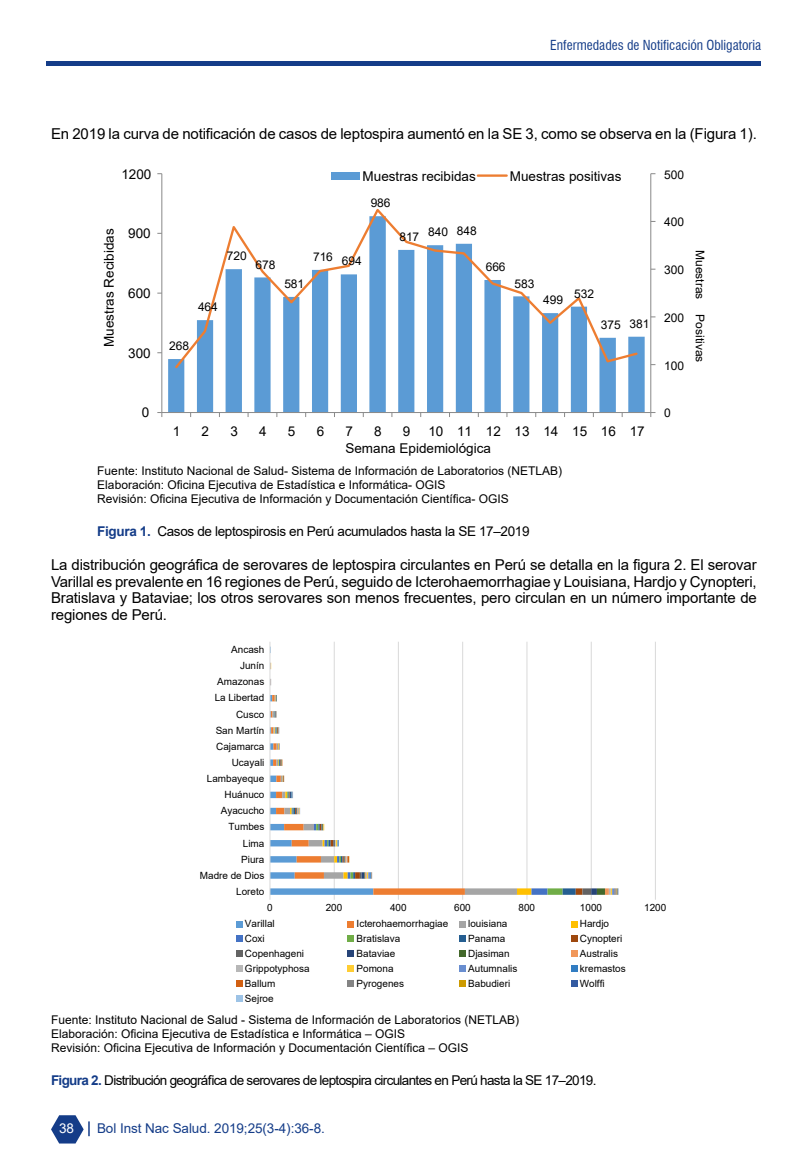
<style>
.page{position:relative;width:808px;height:1170px;background:#fff}
.page>*{position:absolute;margin:0;border:0;box-sizing:border-box;transform-origin:0 0}
.t1{font:15px/16.5px "Arial";letter-spacing:-.01em;color:#000;text-align:justify}
.t2{font:13.5px "Arial";letter-spacing:-.05em;color:#000}
.t3{font:13.5px "Arial";color:#000}
.t4{font:13.5px "Arial";letter-spacing:-.025em;color:#000}
.t5{font:condensed 13.5px "Swiss 721 BT";color:#143c88}
.t6{font:13.5px "Arial";letter-spacing:-.005em;color:#143c88}
.t7{font:13.5px "Arial";color:#fff}
.t8{font:12px/14.4px "Arial";color:#000}
.t9{font:9.9px "Arial";color:#000}
.s1{font-weight:700;color:#143c88}
</style>
<div class="page">
<svg style="left:51px;top:1115px;width:39px;height:28px"></svg>
<div style="left:47px;top:61px;width:714px;height:5px;background:#143c88"></div>
<svg style="left:168px;top:336px;width:477px;height:76px;fill:#5b9bd5"></svg>
<hr style="left:650px;top:174px;width:1px;height:238px;background:#898989">
<hr style="left:161px;top:174px;width:1px;height:238px;background:#898989">
<hr style="left:162px;top:412px;width:489px;height:1px;background:#898989">
<svg style="left:650px;top:412px;width:5px;height:5px"></svg>
<svg style="left:173px;top:208px;width:466px;height:162px"></svg>
<div style="left:331px;top:172px;width:28px;height:7px;background:#5b9bd5"></div>
<hr style="left:478px;top:174px;width:29px;height:3px;background:#ed7d31">
<hr style="left:334px;top:641px;width:1px;height:258px;background:#d9d9d9">
<hr style="left:398px;top:641px;width:1px;height:258px;background:#d9d9d9">
<hr style="left:462px;top:641px;width:1px;height:258px;background:#d9d9d9">
<hr style="left:526px;top:641px;width:1px;height:258px;background:#d9d9d9">
<hr style="left:591px;top:641px;width:1px;height:258px;background:#d9d9d9">
<hr style="left:655px;top:641px;width:1px;height:258px;background:#d9d9d9">
<svg style="left:373px;top:695px;width:232px;height:199px"></svg>
<svg style="left:605px;top:888px;width:14px;height:6px"></svg>
<svg style="left:270px;top:646px;width:103px;height:248px"></svg>
<hr style="left:269px;top:641px;width:1px;height:258px;background:#d9d9d9">
<div style="left:236px;top:920px;width:6px;height:7px;background:#5b9bd5"></div>
<div style="left:348px;top:920px;width:6px;height:7px;background:#ed7d31"></div>
<div style="left:459px;top:920px;width:7px;height:7px;background:#a5a5a5"></div>
<div style="left:571px;top:920px;width:6px;height:7px;background:#ffc000"></div>
<svg style="left:236px;top:935px;width:6px;height:6px"></svg>
<svg style="left:348px;top:935px;width:6px;height:6px"></svg>
<div style="left:459px;top:935px;width:7px;height:6px;background:#255e91"></div>
<svg style="left:571px;top:935px;width:6px;height:6px"></svg>
<svg style="left:236px;top:950px;width:6px;height:6px"></svg>
<svg style="left:348px;top:950px;width:6px;height:6px"></svg>
<div style="left:459px;top:950px;width:7px;height:6px;background:#43682b"></div>
<svg style="left:571px;top:950px;width:6px;height:6px"></svg>
<svg style="left:236px;top:965px;width:6px;height:6px"></svg>
<svg style="left:348px;top:965px;width:6px;height:6px"></svg>
<div style="left:459px;top:965px;width:7px;height:6px;background:#698ed0"></div>
<svg style="left:571px;top:965px;width:6px;height:6px"></svg>
<svg style="left:236px;top:980px;width:6px;height:6px"></svg>
<svg style="left:348px;top:980px;width:6px;height:6px"></svg>
<div style="left:459px;top:980px;width:7px;height:6px;background:#cc9a00"></div>
<svg style="left:571px;top:980px;width:6px;height:6px"></svg>
<svg style="left:236px;top:995px;width:6px;height:6px"></svg>
<p class="t5" style="left:550px;top:37px;width:212px">Enfermedades de Notificación Obligatoria</p>
<p class="t1" style="left:51px;top:125px;width:707px">En 2019 la curva de notificación de casos de leptospira aumentó en la SE 3, como se observa en la (Figura 1).</p>
<p class="t4" style="left:121px;top:164px;width:32px">1200</p>
<p class="t3" style="left:100px;top:347px;width:120px;rotate:-90deg">Muestras Recibidas</p>
<p class="t4" style="left:128px;top:224px;width:24px">900</p>
<p class="t4" style="left:128px;top:284px;width:24px">600</p>
<p class="t4" style="left:128px;top:343px;width:24px">300</p>
<p class="t8" style="left:198px;top:300px;width:21px">464</p>
<p class="t8" style="left:227px;top:249px;width:21px">720</p>
<p class="t8" style="left:256px;top:257px;width:21px">678</p>
<p class="t8" style="left:284px;top:276px;width:21px">581</p>
<p class="t8" style="left:169px;top:339px;width:21px">268</p>
<p class="t3" style="left:363px;top:166px;width:115px">Muestras recibidas</p>
<p class="t3" style="left:510px;top:166px;width:113px">Muestras positivas</p>
<p class="t8" style="left:313px;top:252px;width:50px">716 694</p>
<p class="t8" style="left:371px;top:196px;width:21px">986</p>
<p class="t8" style="left:399px;top:225px;width:79px">817 840 848</p>
<p class="t8" style="left:486px;top:259px;width:21px">666</p>
<p class="t8" style="left:514px;top:276px;width:21px">583</p>
<p class="t8" style="left:543px;top:293px;width:21px">499</p>
<p class="t8" style="left:574px;top:286px;width:21px">532</p>
<p class="t8" style="left:601px;top:317px;width:50px">375 381</p>
<p class="t4" style="left:142px;top:403px;width:9px">0</p>
<p class="t4" style="left:173px;top:421px;width:9px">1</p>
<p class="t4" style="left:202px;top:421px;width:9px">2</p>
<p class="t4" style="left:230px;top:421px;width:9px">3</p>
<p class="t4" style="left:259px;top:421px;width:9px">4</p>
<p class="t4" style="left:288px;top:421px;width:9px">5</p>
<p class="t4" style="left:317px;top:421px;width:9px">6</p>
<p class="t4" style="left:345px;top:421px;width:9px">7</p>
<p class="t4" style="left:374px;top:421px;width:9px">8</p>
<p class="t4" style="left:403px;top:421px;width:9px">9</p>
<p class="t3" style="left:428px;top:421px;width:218px">10 11 12 13 14 15 16 17</p>
<p class="t3" style="left:345px;top:439px;width:147px">Semana Epidemiológica</p>
<p class="t8" style="left:97px;top:463px;width:466px">Fuente: Instituto Nacional de Salud- Sistema de Información de Laboratorios (NETLAB)<br>Elaboración: Oficina Ejecutiva de Estadística e Informática- OGIS<br>Revisión: Oficina Ejecutiva de Información y Documentación Científica- OGIS</p>
<p class="t4" style="left:97px;top:522px;width:434px"><span class="s1">Figura 1.</span> Casos de leptospirosis en Perú acumulados hasta la SE 17–2019</p>
<p class="t8" style="left:664px;top:167px;width:22px">500</p>
<p class="t8" style="left:664px;top:215px;width:22px">400</p>
<p class="t8" style="left:664px;top:262px;width:22px">300</p>
<p class="t8" style="left:664px;top:310px;width:22px">200</p>
<p class="t8" style="left:664px;top:358px;width:22px">100</p>
<p class="t8" style="left:707px;top:250px;width:51px;rotate:90deg">Muestras</p>
<p class="t8" style="left:707px;top:314px;width:50px;rotate:90deg">Positivas</p>
<p class="t8" style="left:664px;top:406px;width:8px">0</p>
<p class="t1" style="left:51px;top:556px;width:707px">La distribución geográfica de serovares de leptospira circulantes en Perú se detalla en la figura 2. El serovar Varillal es prevalente en 16 regiones de Perú, seguido de Icterohaemorrhagiae y Louisiana, Hardjo y Cynopteri, Bratislava y Bataviae; los otros serovares son menos frecuentes, pero circulan en un número importante de regiones de Perú.</p>
<p class="t9" style="left:231px;top:642px;width:35px">Ancash</p>
<p class="t9" style="left:240px;top:658px;width:26px">Junín</p>
<p class="t9" style="left:217px;top:675px;width:49px">Amazonas</p>
<p class="t9" style="left:215px;top:691px;width:51px">La Libertad</p>
<p class="t9" style="left:236px;top:707px;width:30px">Cusco</p>
<p class="t9" style="left:216px;top:723px;width:50px">San Martín</p>
<p class="t9" style="left:216px;top:739px;width:50px">Cajamarca</p>
<p class="t9" style="left:232px;top:755px;width:34px">Ucayali</p>
<p class="t9" style="left:207px;top:771px;width:59px">Lambayeque</p>
<p class="t9" style="left:225px;top:787px;width:41px">Huánuco</p>
<p class="t9" style="left:221px;top:804px;width:45px">Ayacucho</p>
<p class="t9" style="left:228px;top:820px;width:37px">Tumbes</p>
<p class="t9" style="left:243px;top:836px;width:23px">Lima</p>
<p class="t9" style="left:241px;top:852px;width:25px">Piura</p>
<p class="t9" style="left:200px;top:868px;width:66px">Madre de Dios</p>
<p class="t9" style="left:236px;top:884px;width:30px">Loreto</p>
<p class="t9" style="left:267px;top:900px;width:7px">0</p>
<p class="t9" style="left:326px;top:900px;width:18px">200</p>
<p class="t9" style="left:390px;top:900px;width:18px">400</p>
<p class="t9" style="left:454px;top:900px;width:18px">600</p>
<p class="t9" style="left:518px;top:900px;width:18px">800</p>
<p class="t9" style="left:580px;top:900px;width:24px">1000</p>
<p class="t9" style="left:644px;top:900px;width:24px">1200</p>
<p class="t9" style="left:245px;top:916px;width:31px">Varillal</p>
<p class="t9" style="left:357px;top:916px;width:93px">Icterohaemorrhagiae</p>
<p class="t9" style="left:468px;top:916px;width:41px">louisiana</p>
<p class="t9" style="left:580px;top:916px;width:31px">Hardjo</p>
<p class="t9" style="left:245px;top:931px;width:21px">Coxi</p>
<p class="t9" style="left:357px;top:931px;width:45px">Bratislava</p>
<p class="t9" style="left:468px;top:931px;width:39px">Panama</p>
<p class="t9" style="left:580px;top:931px;width:44px">Cynopteri</p>
<p class="t9" style="left:245px;top:946px;width:61px">Copenhageni</p>
<p class="t9" style="left:357px;top:946px;width:40px">Bataviae</p>
<p class="t9" style="left:468px;top:946px;width:43px">Djasiman</p>
<p class="t9" style="left:580px;top:946px;width:40px">Australis</p>
<p class="t9" style="left:245px;top:961px;width:66px">Grippotyphosa</p>
<p class="t9" style="left:357px;top:961px;width:38px">Pomona</p>
<p class="t9" style="left:468px;top:961px;width:51px">Autumnalis</p>
<p class="t9" style="left:580px;top:961px;width:47px">kremastos</p>
<p class="t9" style="left:245px;top:976px;width:32px">Ballum</p>
<p class="t9" style="left:357px;top:976px;width:49px">Pyrogenes</p>
<p class="t9" style="left:468px;top:976px;width:44px">Babudieri</p>
<p class="t9" style="left:580px;top:976px;width:26px">Wolffi</p>
<p class="t9" style="left:245px;top:991px;width:30px">Sejroe</p>
<p class="t8" style="left:51px;top:1011px;width:470px">Fuente: Instituto Nacional de Salud - Sistema de Información de Laboratorios (NETLAB)<br>Elaboración: Oficina Ejecutiva de Estadística e Informática – OGIS<br>Revisión: Oficina Ejecutiva de Información y Documentación Científica – OGIS</p>
<p class="t2" style="left:51px;top:1070px;width:547px"><span class="s1">Figura 2.</span> Distribución geográfica de serovares de leptospira circulantes en Perú hasta la SE 17–2019.</p>
<p class="t7" style="left:59px;top:1118px;width:16px">38</p>
<p class="t6" style="left:97px;top:1119px;width:229px">Bol Inst Nac Salud. 2019;25(3-4):36-8.</p>
</div>
